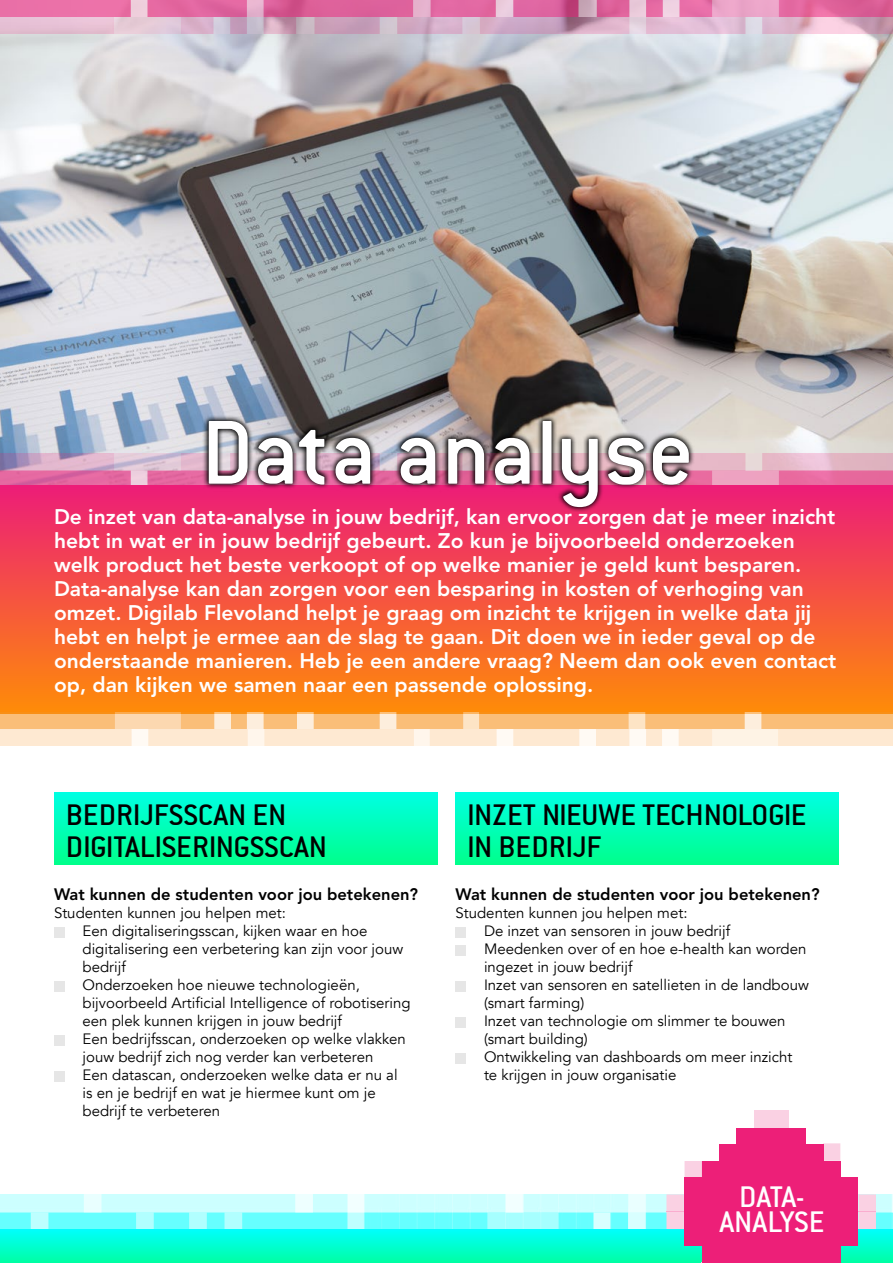
<style>
.page{position:relative;width:893px;height:1263px;background:#fff}
.page>*{position:absolute;margin:0;border:0;box-sizing:border-box;transform-origin:0 0}
.t1{font:99.6px "Conduit ITC";color:#fff}
.t2{font:33px/31.5px "Conduit ITC";color:#000}
.t3{font:33px "Conduit ITC";color:#fff}
.t4{font:800 21px/24px "Avenir";color:#fff}
.t5{font:800 16.5px "Avenir";color:#000}
.t6{font:15px/18px "Avenir";color:#000}
</style>
<div class="page">
<img style="left:0;top:1195px;width:893px;height:68px">
<img style="left:54px;top:792px;width:384px;height:72px">
<img style="left:455px;top:792px;width:384px;height:72px">
<img style="left:0;top:33px;width:893px;height:421px">
<img style="left:0;top:454px;width:893px;height:292px">
<img style="left:0;top:0;width:893px;height:33px">
<div style="left:841px;top:1177px;width:17px;height:18px;background:#ed1f78"></div>
<div style="left:823px;top:1177px;width:18px;height:18px;background:#ed1f78"></div>
<div style="left:806px;top:1177px;width:17px;height:18px;background:#ed1f78"></div>
<div style="left:789px;top:1177px;width:17px;height:18px;background:#ed1f78"></div>
<div style="left:771px;top:1177px;width:18px;height:18px;background:#ed1f78"></div>
<div style="left:754px;top:1177px;width:17px;height:18px;background:#ed1f78"></div>
<div style="left:736px;top:1177px;width:18px;height:18px;background:#ed1f78"></div>
<div style="left:719px;top:1177px;width:17px;height:18px;background:#ed1f78"></div>
<div style="left:702px;top:1177px;width:17px;height:18px;background:#ed1f78"></div>
<div style="left:684px;top:1177px;width:18px;height:18px;background:#ed1f78"></div>
<div style="left:841px;top:1194px;width:17px;height:18px;background:#ed1f78"></div>
<div style="left:823px;top:1194px;width:18px;height:18px;background:#ed1f78"></div>
<div style="left:806px;top:1194px;width:17px;height:18px;background:#ed1f78"></div>
<div style="left:789px;top:1194px;width:17px;height:18px;background:#ed1f78"></div>
<div style="left:771px;top:1194px;width:18px;height:18px;background:#ed1f78"></div>
<div style="left:754px;top:1194px;width:17px;height:18px;background:#ed1f78"></div>
<div style="left:736px;top:1194px;width:18px;height:18px;background:#ed1f78"></div>
<div style="left:719px;top:1194px;width:17px;height:18px;background:#ed1f78"></div>
<div style="left:702px;top:1194px;width:17px;height:18px;background:#ed1f78"></div>
<div style="left:684px;top:1194px;width:18px;height:18px;background:#ed1f78"></div>
<div style="left:823px;top:1161px;width:18px;height:17px;background:#ed1f78"></div>
<div style="left:806px;top:1161px;width:17px;height:17px;background:#ed1f78"></div>
<div style="left:789px;top:1161px;width:17px;height:17px;background:#ed1f78"></div>
<div style="left:771px;top:1161px;width:18px;height:17px;background:#ed1f78"></div>
<div style="left:754px;top:1161px;width:17px;height:17px;background:#ed1f78"></div>
<div style="left:736px;top:1161px;width:18px;height:17px;background:#ed1f78"></div>
<div style="left:719px;top:1161px;width:17px;height:17px;background:#ed1f78"></div>
<div style="left:806px;top:1144px;width:17px;height:18px;background:#ed1f78"></div>
<div style="left:789px;top:1144px;width:17px;height:18px;background:#ed1f78"></div>
<div style="left:771px;top:1144px;width:18px;height:18px;background:#ed1f78"></div>
<div style="left:754px;top:1144px;width:17px;height:18px;background:#ed1f78"></div>
<div style="left:736px;top:1144px;width:18px;height:18px;background:#ed1f78"></div>
<div style="left:719px;top:1144px;width:17px;height:18px;background:#ed1f78"></div>
<div style="left:789px;top:1128px;width:17px;height:17px;background:#ed1f78"></div>
<div style="left:771px;top:1128px;width:18px;height:17px;background:#ed1f78"></div>
<div style="left:754px;top:1128px;width:17px;height:17px;background:#ed1f78"></div>
<div style="left:771px;top:1111px;width:18px;height:17px;background:#fad1e3"></div>
<svg style="left:823px;top:1143px;width:17px;height:18px"></svg>
<div style="left:754px;top:1111px;width:17px;height:17px;background:#fad1e3"></div>
<div style="left:736px;top:1128px;width:18px;height:17px;background:#ed1f78"></div>
<div style="left:702px;top:1161px;width:17px;height:17px;background:#ed1f78"></div>
<svg style="left:684px;top:1161px;width:18px;height:16px"></svg>
<div style="left:841px;top:1228px;width:17px;height:18px;background:#ed1f78"></div>
<div style="left:823px;top:1228px;width:18px;height:18px;background:#ed1f78"></div>
<div style="left:806px;top:1228px;width:17px;height:18px;background:#ed1f78"></div>
<div style="left:789px;top:1228px;width:17px;height:18px;background:#ed1f78"></div>
<div style="left:771px;top:1228px;width:18px;height:18px;background:#ed1f78"></div>
<div style="left:754px;top:1228px;width:17px;height:18px;background:#ed1f78"></div>
<div style="left:736px;top:1228px;width:18px;height:18px;background:#ed1f78"></div>
<div style="left:719px;top:1228px;width:17px;height:18px;background:#ed1f78"></div>
<div style="left:702px;top:1228px;width:17px;height:18px;background:#ed1f78"></div>
<div style="left:684px;top:1228px;width:18px;height:18px;background:#ed1f78"></div>
<div style="left:841px;top:1212px;width:17px;height:17px;background:#ed1f78"></div>
<svg style="left:859px;top:1194px;width:17px;height:35px"></svg>
<svg style="left:666px;top:1194px;width:18px;height:35px"></svg>
<div style="left:823px;top:1212px;width:18px;height:17px;background:#ed1f78"></div>
<div style="left:806px;top:1212px;width:17px;height:17px;background:#ed1f78"></div>
<div style="left:789px;top:1212px;width:17px;height:17px;background:#ed1f78"></div>
<div style="left:771px;top:1212px;width:18px;height:17px;background:#ed1f78"></div>
<div style="left:754px;top:1212px;width:17px;height:17px;background:#ed1f78"></div>
<div style="left:736px;top:1212px;width:18px;height:17px;background:#ed1f78"></div>
<div style="left:719px;top:1212px;width:17px;height:17px;background:#ed1f78"></div>
<div style="left:702px;top:1212px;width:17px;height:17px;background:#ed1f78"></div>
<div style="left:684px;top:1212px;width:18px;height:17px;background:#ed1f78"></div>
<div style="left:823px;top:1245px;width:18px;height:17px;background:#ed1f78"></div>
<div style="left:806px;top:1245px;width:17px;height:17px;background:#ed1f78"></div>
<div style="left:789px;top:1245px;width:17px;height:17px;background:#ed1f78"></div>
<div style="left:771px;top:1245px;width:18px;height:17px;background:#ed1f78"></div>
<div style="left:754px;top:1245px;width:17px;height:17px;background:#ed1f78"></div>
<div style="left:736px;top:1245px;width:18px;height:17px;background:#ed1f78"></div>
<div style="left:719px;top:1245px;width:17px;height:17px;background:#ed1f78"></div>
<svg style="left:702px;top:1262px;width:138px;height:1px"></svg>
<div style="left:702px;top:1245px;width:17px;height:17px;background:#ed1f78"></div>
<img style="left:202px;top:415px;width:493px;height:98px">
<div style="left:54px;top:927px;width:11px;height:11px;background:#e6e6e6"></div>
<div style="left:54px;top:981px;width:11px;height:11px;background:#e6e6e6"></div>
<div style="left:54px;top:1035px;width:11px;height:11px;background:#e6e6e6"></div>
<div style="left:54px;top:1071px;width:11px;height:11px;background:#e6e6e6"></div>
<div style="left:455px;top:927px;width:11px;height:11px;background:#e6e6e6"></div>
<div style="left:455px;top:945px;width:11px;height:11px;background:#e6e6e6"></div>
<div style="left:455px;top:981px;width:11px;height:11px;background:#e6e6e6"></div>
<div style="left:455px;top:1017px;width:11px;height:11px;background:#e6e6e6"></div>
<div style="left:455px;top:1053px;width:11px;height:11px;background:#e6e6e6"></div>
<p class="t1" style="left:201px;top:396px;width:494px">Data analyse</p>
<p class="t4" style="left:54px;top:505px;width:784px">De inzet van data-analyse in jouw bedrijf, kan ervoor zorgen dat je meer inzicht hebt in wat er in jouw bedrijf gebeurt. Zo kun je bijvoorbeeld onderzoeken welk product het beste verkoopt of op welke manier je geld kunt besparen.<br>Data-analyse kan dan zorgen voor een besparing in kosten of verhoging van omzet. Digilab Flevoland helpt je graag om inzicht te krijgen in welke data jij hebt en helpt je ermee aan de slag te gaan. Dit doen we in ieder geval op de onderstaande manieren. Heb je een andere vraag? Neem dan ook even contact op, dan kijken we samen naar een passende oplossing.</p>
<p class="t2" style="left:66px;top:799px;width:222px">BEDRIJFSSCAN EN</p>
<p class="t2" style="left:66px;top:830px;width:263px">DIGITALISERINGSSCAN</p>
<p class="t5" style="left:54px;top:885px;width:366px">Wat kunnen de studenten voor jou betekenen?</p>
<p class="t6" style="left:54px;top:904px;width:234px">Studenten kunnen jou helpen met:</p>
<p class="t6" style="left:82px;top:922px;width:322px">Een digitaliseringsscan, kijken waar en hoe digitalisering een verbetering kan zijn voor jouw</p>
<p class="t6" style="left:82px;top:958px;width:45px">bedrijf</p>
<p class="t6" style="left:82px;top:976px;width:330px">Onderzoeken hoe nieuwe technologieën, bijvoorbeeld Artificial Intelligence of robotisering</p>
<p class="t6" style="left:82px;top:1012px;width:261px">een plek kunnen krijgen in jouw bedrijf</p>
<p class="t6" style="left:82px;top:1030px;width:325px">Een bedrijfsscan, onderzoeken op welke vlakken</p>
<p class="t6" style="left:82px;top:1048px;width:292px">jouw bedrijf zich nog verder kan verbeteren</p>
<p class="t6" style="left:82px;top:1066px;width:317px">Een datascan, onderzoeken welke data er nu al is en je bedrijf en wat je hiermee kunt om je</p>
<p class="t6" style="left:82px;top:1102px;width:139px">bedrijf te verbeteren</p>
<p class="t2" style="left:467px;top:799px;width:341px">INZET NIEUWE TECHNOLOGIE<br>IN BEDRIJF</p>
<p class="t5" style="left:455px;top:885px;width:366px">Wat kunnen de studenten voor jou betekenen?</p>
<p class="t6" style="left:455px;top:904px;width:234px">Studenten kunnen jou helpen met:</p>
<p class="t6" style="left:484px;top:922px;width:248px">De inzet van sensoren in jouw bedrijf</p>
<p class="t6" style="left:484px;top:940px;width:324px">Meedenken over of en hoe e-health kan worden</p>
<p class="t6" style="left:484px;top:958px;width:150px">ingezet in jouw bedrijf</p>
<p class="t6" style="left:484px;top:976px;width:326px">Inzet van sensoren en satellieten in de landbouw</p>
<p class="t6" style="left:484px;top:994px;width:102px">(smart farming)</p>
<p class="t6" style="left:484px;top:1012px;width:303px">Inzet van technologie om slimmer te bouwen</p>
<p class="t6" style="left:484px;top:1030px;width:105px">(smart building)</p>
<p class="t6" style="left:484px;top:1048px;width:310px">Ontwikkeling van dashboards om meer inzicht</p>
<p class="t6" style="left:484px;top:1066px;width:194px">te krijgen in jouw organisatie</p>
<p class="t3" style="left:739px;top:1178px;width:67px">DATA-</p>
<p class="t3" style="left:719px;top:1203px;width:107px">ANALYSE</p>
</div>
